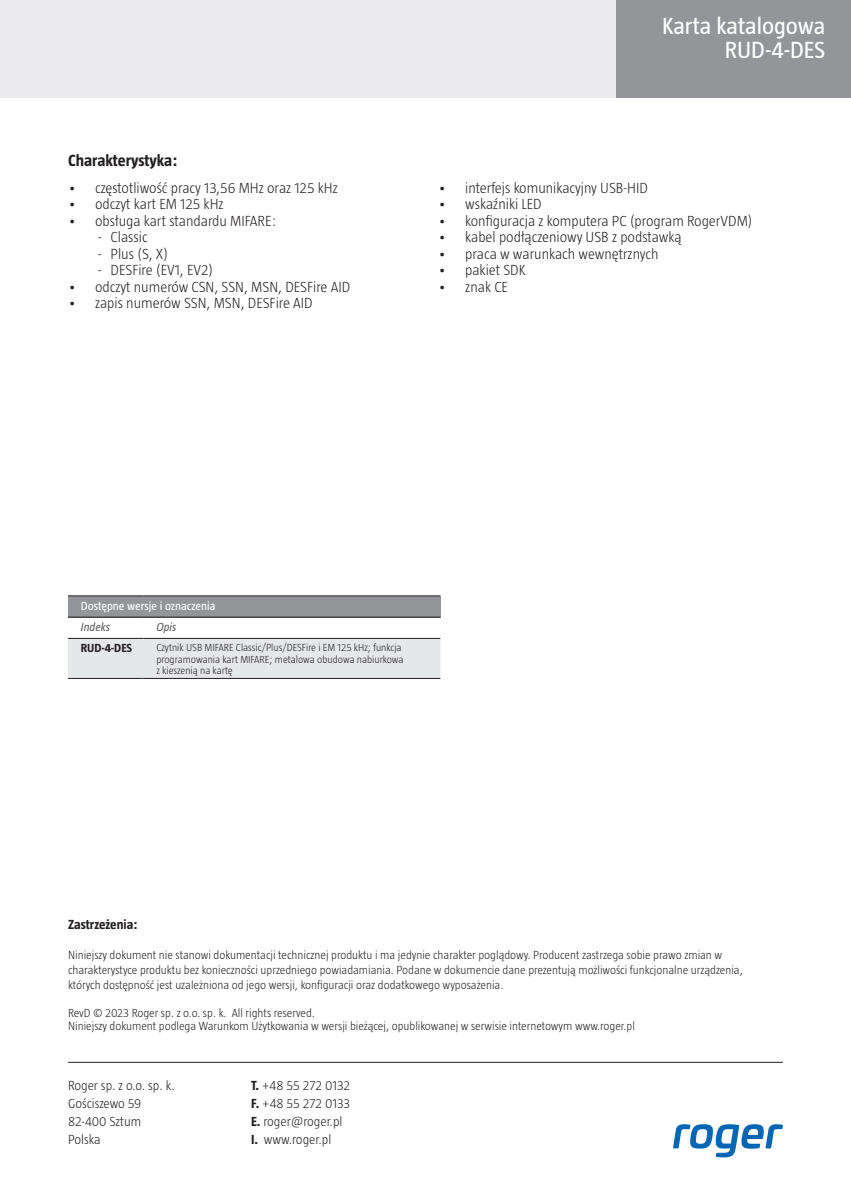
<style>
.page{position:relative;width:851px;height:1191px;background:#fff}
.page>*{position:absolute;margin:0;border:0;box-sizing:border-box;transform-origin:0 0}
.t1{font:24px/24px "Taz";color:#fff;text-align:right}
.t2{font:300 24px/24px "Taz";color:#fff;text-align:right}
.t3{font:700 16.5px "Taz";color:#231f20}
.t4{font:300 15px "Taz";color:#231f20}
.t5{font:300 13.5px/18px "Taz";color:#231f20}
.t6{font:700 13.5px "Taz";color:#231f20}
.t7{font:300 12px/15px "Taz";color:#231f20}
.t8{font:12px "Taz";color:#fff}
.t9{font:italic 12px "Taz";color:#636366}
.t10{font:700 12px "Taz";color:#231f20}
.t11{font:300 10.5px/11.6px "Taz";color:#231f20}
.s1{font-weight:700}
</style>
<div class="page">
<div style="left:612px;top:0;width:238px;height:98px;background:#939598"></div>
<div style="left:0;top:0;width:615px;height:97px;background:#ececee"></div>
<svg style="left:673px;top:1124px;width:109px;height:33px"></svg>
<div style="left:68px;top:596px;width:372px;height:21px;background:#939598"></div>
<div style="left:68px;top:639px;width:372px;height:39px;background:#e6e7e9"></div>
<hr style="left:68px;top:617px;width:76px;height:1px;background:#231f20">
<hr style="left:144px;top:617px;width:296px;height:1px;background:#231f20">
<hr style="left:68px;top:595px;width:76px;height:1px;background:#231f20">
<hr style="left:144px;top:595px;width:296px;height:1px;background:#231f20">
<hr style="left:68px;top:638px;width:76px;height:1px;background:#231f20">
<hr style="left:144px;top:638px;width:296px;height:1px;background:#231f20">
<hr style="left:68px;top:678px;width:76px;height:1px;background:#231f20">
<hr style="left:144px;top:678px;width:296px;height:1px;background:#231f20">
<hr style="left:68px;top:1062px;width:714px;height:1px;background:#231f20">
<h2 class="t3" style="left:68px;top:151px;width:111px">Charakterystyka:</h2>
<p class="t4" style="left:68px;top:179px;width:271px">• częstotliwość pracy 13,56 MHz oraz 125 kHz</p>
<p class="t4" style="left:68px;top:196px;width:157px">• odczyt kart EM 125 kHz</p>
<p class="t4" style="left:68px;top:212px;width:210px">• obsługa kart standardu MIFARE:</p>
<p class="t4" style="left:98px;top:229px;width:51px">- Classic</p>
<p class="t4" style="left:98px;top:245px;width:72px">- Plus (S, X)</p>
<p class="t4" style="left:98px;top:262px;width:117px">- DESFire (EV1, EV2)</p>
<p class="t4" style="left:68px;top:278px;width:284px">• odczyt numerów CSN, SSN, MSN, DESFire AID</p>
<p class="t4" style="left:68px;top:295px;width:246px">• zapis numerów SSN, MSN, DESFire AID</p>
<h1 class="t1" style="left:662px;top:14px;width:165px">Karta katalogowa<br>RUD-4-DES</h1>
<h1 class="t2" style="left:686px;top:20px;width:136px">Kontrolery serii<br>PRxx1</h1>
<p class="t4" style="left:438px;top:179px;width:211px">• interfejs komunikacyjny USB-HID</p>
<p class="t4" style="left:438px;top:196px;width:105px">• wskaźniki LED</p>
<p class="t4" style="left:438px;top:212px;width:316px">• konfiguracja z komputera PC (program RogerVDM)</p>
<p class="t4" style="left:438px;top:229px;width:245px">• kabel podłączeniowy USB z podstawką</p>
<p class="t4" style="left:438px;top:245px;width:222px">• praca w warunkach wewnętrznych</p>
<p class="t4" style="left:438px;top:262px;width:89px">• pakiet SDK</p>
<p class="t4" style="left:438px;top:278px;width:71px">• znak CE</p>
<p class="t8" style="left:81px;top:599px;width:136px">Dostępne wersje i oznaczenia</p>
<p class="t9" style="left:81px;top:620px;width:31px">Indeks</p>
<p class="t9" style="left:156px;top:620px;width:22px">Opis</p>
<p class="t10" style="left:81px;top:641px;width:53px">RUD-4-DES</p>
<p class="t11" style="left:156px;top:641px;width:249px">Czytnik USB MIFARE Classic/Plus/DESFire i EM 125 kHz; funkcja programowania kart MIFARE; metalowa obudowa nabiurkowa z kieszenią na kartę</p>
<p class="t6" style="left:68px;top:916px;width:71px">Zastrzeżenia:</p>
<p class="t7" style="left:68px;top:946px;width:676px">Niniejszy dokument nie stanowi dokumentacji technicznej produktu i ma jedynie charakter poglądowy. Producent zastrzega sobie prawo zmian w charakterystyce produktu bez konieczności uprzedniego powiadamiania. Podane w dokumencie dane prezentują możliwości funkcjonalne urządzenia, których dostępność jest uzależniona od jego wersji, konfiguracji oraz dodatkowego wyposażenia.</p>
<p class="t7" style="left:68px;top:1006px;width:568px;line-height:13.2px">RevD © 2023 Roger sp. z o.o. sp. k. All rights reserved.<br>Niniejszy dokument podlega Warunkom Użytkowania w wersji bieżącej, opublikowanej w serwisie internetowym www.roger.pl</p>
<p class="t5" style="left:68px;top:1076px;width:108px">Roger sp. z o.o. sp. k.<br>Gościszewo 59<br>82-400 Sztum<br>Polska</p>
<p class="t5" style="left:251px;top:1076px;width:101px"><span class="s1">T.</span> +48 55 272 0132<br><span class="s1">F.</span> +48 55 272 0133<br><span class="s1">E.</span> roger@roger.pl<br><span class="s1">I.</span> www.roger.pl</p>
</div>
